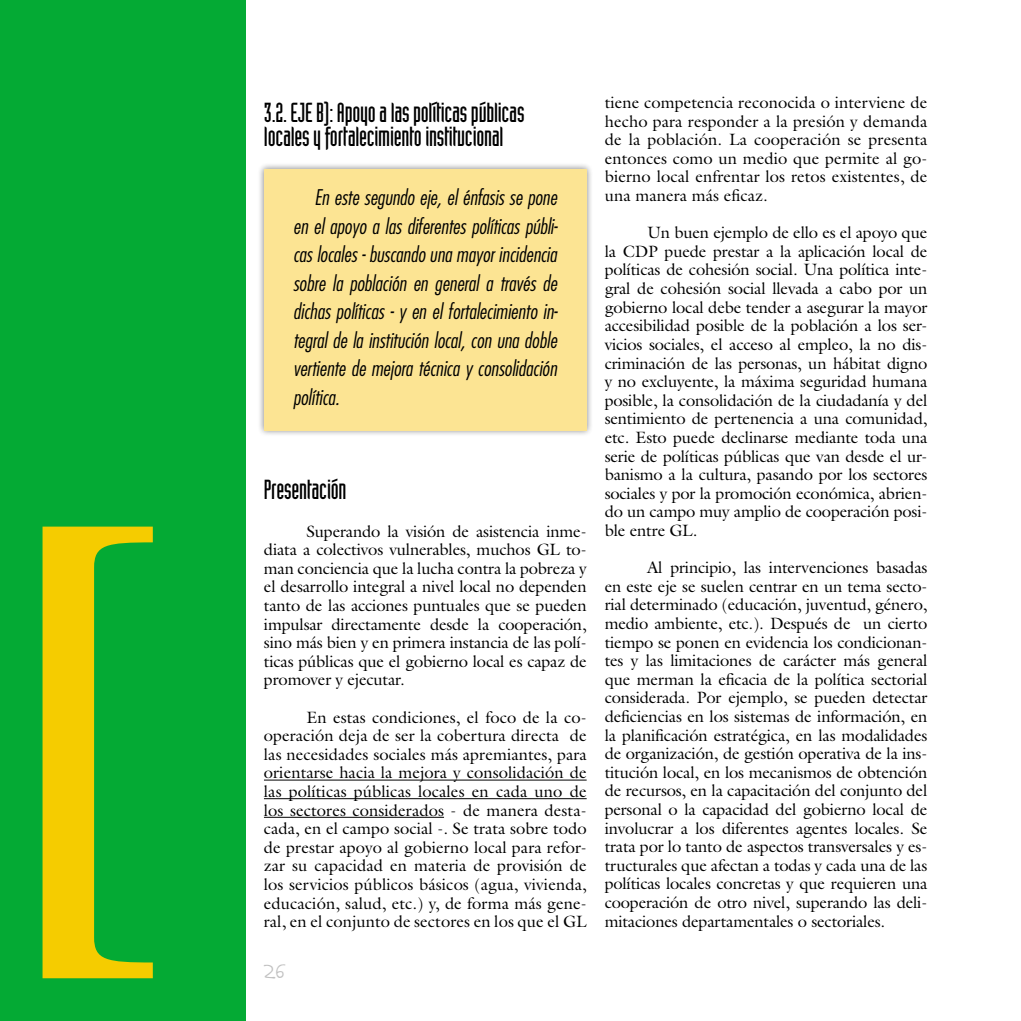
<style>
.page{position:relative;width:1021px;height:1021px;background:#fff}
.page>*{position:absolute;margin:0;border:0;box-sizing:border-box;transform-origin:0 0}
.t1{font:600 525px "Times";color:#f5cc00}
.t2{font:27px/24px "Industria Solid";letter-spacing:-.01em;color:#000}
.t3{font:italic 300 condensed 21px/28.5px "Futura";color:#000;text-align:justify}
.t4{font:16.5px/18.6px "Galliard";letter-spacing:-.01em;color:#000;text-align:justify}
.t5{font:16.5px "Montevideo JTG";color:#c1c1c1}
</style>
<div class="page">
<div style="left:0;top:0;width:246px;height:1020px;background:#04aa34"></div>
<hr style="left:264px;top:779px;width:322px;height:1px;background:#000">
<hr style="left:264px;top:798px;width:322px;height:1px;background:#000">
<hr style="left:264px;top:816px;width:180px;height:1px;background:#000">
<div style="left:257px;top:162px;width:342px;height:281px;background:#000;opacity:.48"></div>
<div style="left:264px;top:169px;width:322px;height:261px;background:#fce493"></div>
<h1 class="t1" style="left:3px;top:393px;width:176px">[</h1>
<h2 class="t2" style="left:264px;top:100px;width:262px">3.2. EJE B): Apoyo a las políticas públicas locales y fortalecimiento institucional</h2>
<p class="t3" style="left:293px;top:183px;width:266px;text-indent:21px">En este segundo eje, el énfasis se pone en el apoyo a las diferentes políticas públi&shy;cas locales - buscando una mayor incidencia sobre la población en general a través de dichas políticas - y en el fortalecimiento in&shy;tegral de la institución local, con una doble vertiente de mejora técnica y consolidación política.</p>
<h2 class="t2" style="left:264px;top:477px;width:84px">Presentación</h2>
<p class="t4" style="left:264px;top:521px;width:324px;text-indent:43px">Superando la visión de asistencia inme&shy;diata a colectivos vulnerables, muchos GL to&shy;man conciencia que la lucha contra la pobreza y el desarrollo integral a nivel local no dependen tanto de las acciones puntuales que se pueden impulsar directamente desde la cooperación, sino más bien y en primera instancia de las polí&shy;ticas públicas que el gobierno local es capaz de promover y ejecutar.</p>
<p class="t4" style="left:264px;top:707px;width:324px;text-indent:43px">En estas condiciones, el foco de la co&shy;operación deja de ser la cobertura directa de las necesidades sociales más apremiantes, para orientarse hacia la mejora y consolidación de las políticas públicas locales en cada uno de los sectores considerados - de manera desta&shy;cada, en el campo social -. Se trata sobre todo de prestar apoyo al gobierno local para refor&shy;zar su capacidad en materia de provisión de los servicios públicos básicos (agua, vivienda, educación, salud, etc.) y, de forma más gene&shy;ral, en el conjunto de sectores en los que el GL</p>
<p class="t5" style="left:264px;top:958px;width:24px">26</p>
<p class="t4" style="left:604px;top:93px;width:324px">tiene competencia reconocida o interviene de hecho para responder a la presión y demanda de la población. La cooperación se presenta entonces como un medio que permite al go&shy;bierno local enfrentar los retos existentes, de una manera más eficaz.</p>
<p class="t4" style="left:604px;top:223px;width:324px;text-indent:43px">Un buen ejemplo de ello es el apoyo que la CDP puede prestar a la aplicación local de políticas de cohesión social. Una política inte&shy;gral de cohesión social llevada a cabo por un gobierno local debe tender a asegurar la mayor accesibilidad posible de la población a los ser&shy;vicios sociales, el acceso al empleo, la no dis&shy;criminación de las personas, un hábitat digno y no excluyente, la máxima seguridad humana posible, la consolidación de la ciudadanía y del sentimiento de pertenencia a una comunidad, etc. Esto puede declinarse mediante toda una serie de políticas públicas que van desde el ur&shy;banismo a la cultura, pasando por los sectores sociales y por la promoción económica, abrien&shy;do un campo muy amplio de cooperación posi&shy;ble entre GL.</p>
<p class="t4" style="left:604px;top:558px;width:324px;text-indent:43px">Al principio, las intervenciones basadas en este eje se suelen centrar en un tema secto&shy;rial determinado (educación, juventud, género, medio ambiente, etc.). Después de un cierto tiempo se ponen en evidencia los condicionan&shy;tes y las limitaciones de carácter más general que merman la eficacia de la política sectorial considerada. Por ejemplo, se pueden detectar deficiencias en los sistemas de información, en la planificación estratégica, en las modalidades de organización, de gestión operativa de la ins&shy;titución local, en los mecanismos de obtención de recursos, en la capacitación del conjunto del personal o la capacidad del gobierno local de involucrar a los diferentes agentes locales. Se trata por lo tanto de aspectos transversales y es&shy;tructurales que afectan a todas y cada una de las políticas locales concretas y que requieren una cooperación de otro nivel, superando las deli&shy;mitaciones departamentales o sectoriales.</p>
</div>
